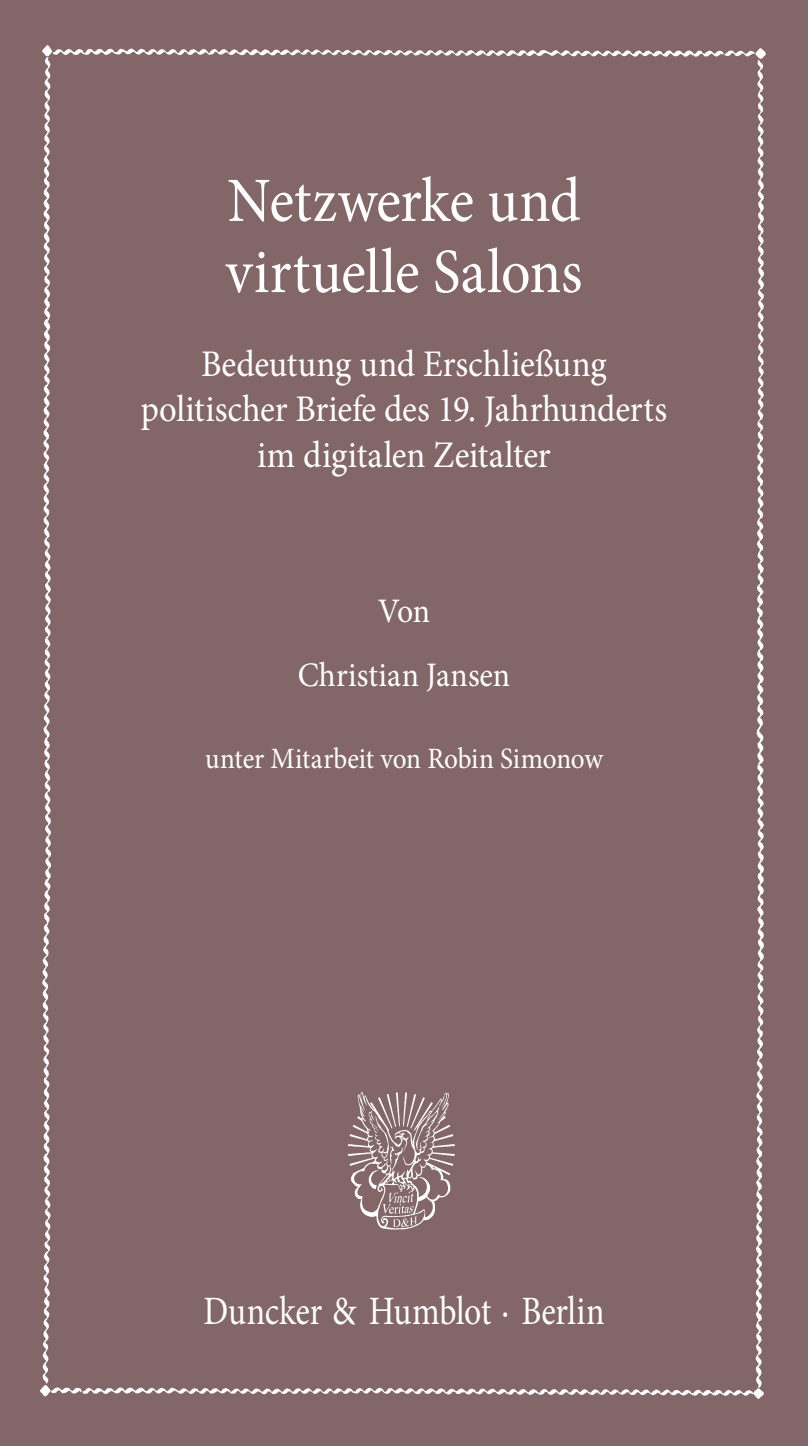
<style>
.page{position:relative;width:808px;height:1446px;background:#836768}
.page>*{position:absolute;margin:0;border:0;box-sizing:border-box;transform-origin:0 0}
.t1{font:63px/71.1px "Minion Pro";letter-spacing:-.005em;color:#fff;scale:.92 1}
.t2{font:40.2px "Minion Pro";letter-spacing:-.01em;color:#fff;scale:.84 1}
.t3{font:37.5px/45.6px "Minion Pro";letter-spacing:-.005em;color:#fff;text-align:center;scale:.92 1}
.t4{font:34.5px/63.9px "Minion Pro";color:#fff;text-align:center;scale:.92 1}
.t5{font:29.4px "Minion Pro";letter-spacing:-.005em;color:#fff;scale:.92 1}
</style>
<div class="page">
<img style="left:40px;top:45px;width:726px;height:1354px">
<img style="left:347px;top:1092px;width:107px;height:137px">
<h1 class="t1" style="left:225px;top:171px;width:389px">Netzwerke und virtuelle Salons</h1>
<p class="t3" style="left:141px;top:344px;width:573px">Bedeutung und Erschließung politischer Briefe des 19. Jahrhunderts im digitalen Zeitalter</p>
<p class="t4" style="left:298px;top:582px;width:232px">Von<br>Christian Jansen</p>
<p class="t5" style="left:205px;top:746px;width:434px">unter Mitarbeit von Robin Simonow</p>
<p class="t2" style="left:203px;top:1295px;width:479px">Duncker &amp; Humblot · Berlin</p>
</div>
